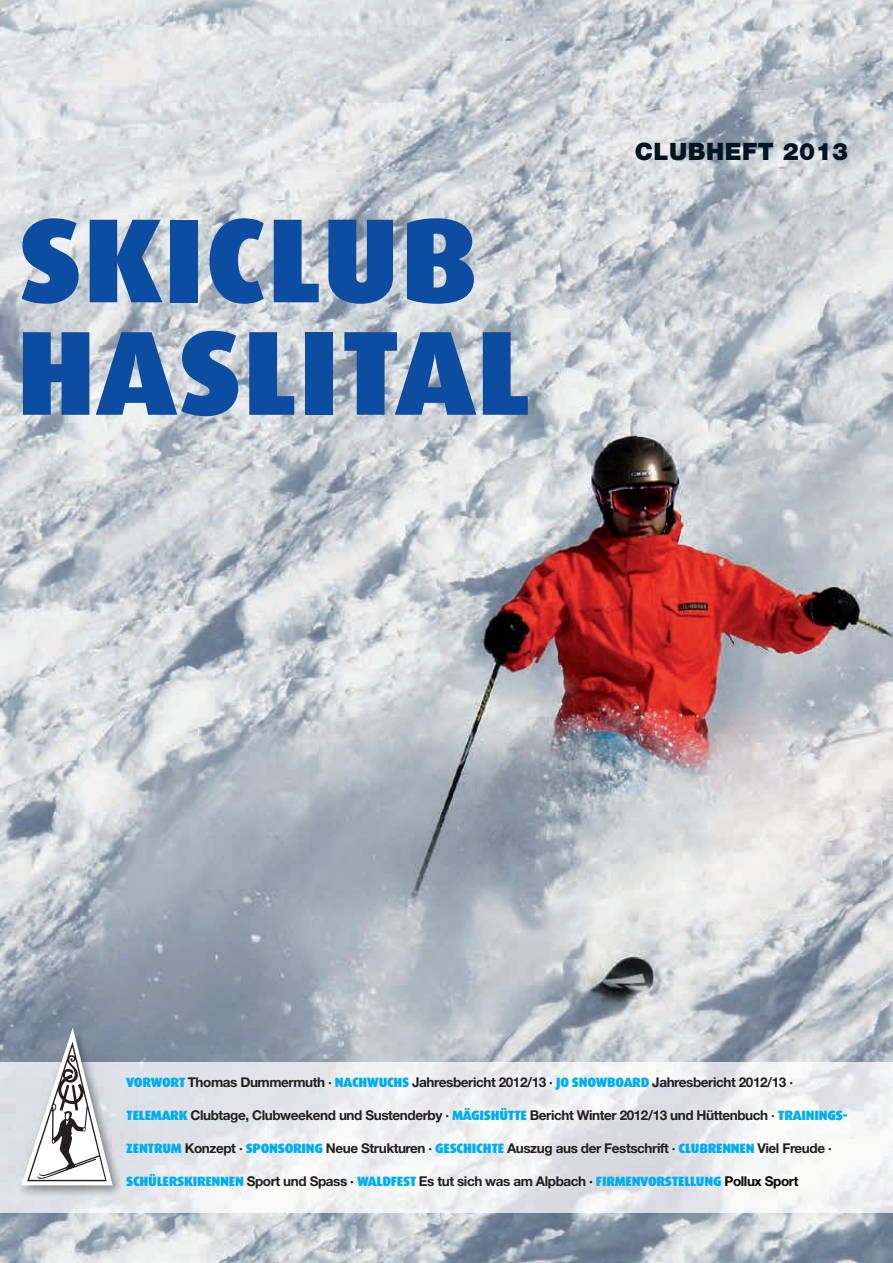
<style>
.page{position:relative;width:893px;height:1263px;background:#fff}
.page>*{position:absolute;margin:0;border:0;box-sizing:border-box;transform-origin:0 0}
.t1{font:900 120px/112.5px "Dax OT";letter-spacing:.01em;color:#0d4da1}
.t2{font:900 24px "Helvetica Neue LT Std";letter-spacing:.02em;color:#011622}
.t3{font:700 13.5px "Helvetica Neue LT Std";letter-spacing:-.03em;color:#231f20}
.t4{font:900 13.5px "Dax OT";letter-spacing:-.02em;color:#00aeef}
.s1{font-family:"Dax OT";font-weight:900;color:#00aeef}
.s2{font-style:inherit}
.s3{font-family:"Helvetica Neue LT Std";font-weight:700;color:#231f20}
.s4{font-family:"Helvetica Neue LT Std";font-weight:700;color:#000}
</style>
<div class="page">
<img style="left:0;top:0;width:893px;height:1263px">
<img style="left:0;top:1062px;width:893px;height:151px">
<img style="left:17px;top:1024px;width:106px;height:173px">
<svg style="left:21px;top:1027px;width:92px;height:158px"></svg>
<h1 class="t1" style="left:17px;top:206px;width:516px">SKICLUB<br>HASLITAL</h1>
<h2 class="t2" style="left:635px;top:137px;width:215px">CLUBHEFT 2013</h2>
<p class="t3" style="left:126px;top:1073px;width:668px"><span class="s1">VORWORT</span> Thomas Dummermuth <span class="s2">·</span> <span class="s1">NACHWUCHS</span> Jahresbericht 2012/13 · <span class="s1">JO SNOWBOARD</span> Jahresbericht 2012/13 ·</p>
<p class="t3" style="left:126px;top:1106px;width:723px"><span class="s1">TELEMARK</span> Clubtage, Clubweekend und Sustenderby <span class="s2">·</span> <span class="s1">MÄGISHÜTTE</span> Bericht Winter 2012/13 und Hüttenbuch <span class="s2">·</span> <span class="s1">TRAININGS-</span></p>
<p class="t3" style="left:126px;top:1139px;width:707px"><span class="s1">ZENTRUM</span> Konzept <span class="s2">·</span> <span class="s1">SPONSORING</span> Neue Strukturen · <span class="s1">GESCHICHTE</span> Auszug aus der Festschrift · <span class="s1">CLUBRENNEN</span> Viel Freude ·</p>
<p class="t4" style="left:126px;top:1172px;width:674px">SCHÜLERSKIRENNEN <span class="s3">Sport und Spass</span> <span class="s4">·</span> WALDFEST <span class="s3">Es tut sich was am Alpbach</span> <span class="s4">·</span> FIRMENVORSTELLUNG <span class="s4">Pollux Sport</span></p>
</div>
